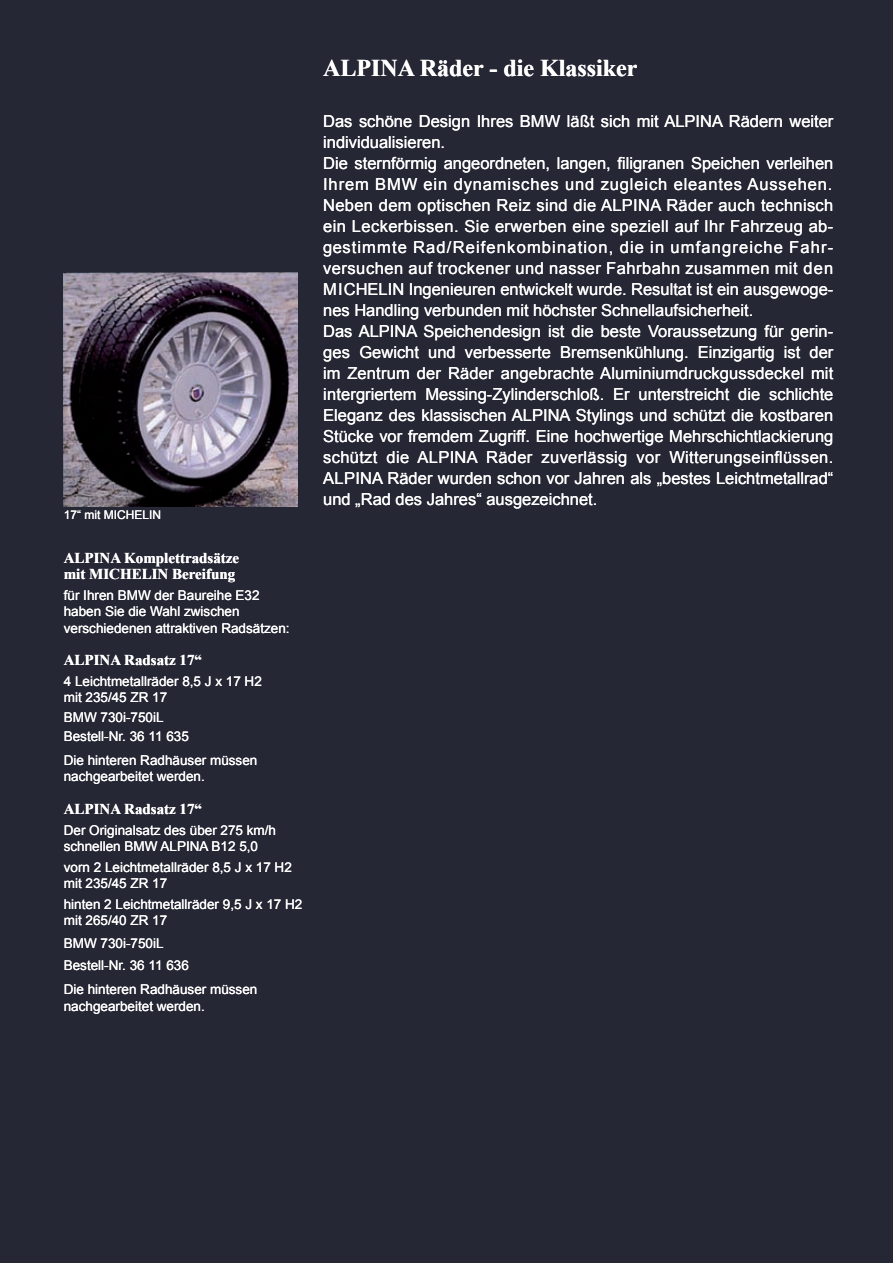
<style>
.page{position:relative;width:893px;height:1263px;background:#262734}
.page>*{position:absolute;margin:0;border:0;box-sizing:border-box;transform-origin:0 0}
.t1{font:700 24px "Times New Roman";color:#fff}
.t2{font:16.5px/21px "Arial";color:#fff}
.t3{font:700 15px/16.2px "Times New Roman";color:#fff}
.t4{font:13.5px/16.2px "Arial";color:#fff}
.t5{font:12px "Arial";color:#fff}
</style>
<div class="page">
<img style="left:64px;top:272px;width:234px;height:234px">
<p class="t5" style="left:64px;top:507px;width:99px">17“ mit MICHELIN</p>
<p class="t3" style="left:64px;top:549px;width:177px">ALPINA Komplettradsätze mit MICHELIN Bereifung</p>
<p class="t4" style="left:64px;top:587px;width:227px">für Ihren BMW der Baureihe E32 haben Sie die Wahl zwischen verschiedenen attraktiven Radsätzen:</p>
<p class="t3" style="left:64px;top:651px;width:140px">ALPINA Radsatz 17“</p>
<p class="t4" style="left:64px;top:673px;width:200px">4 Leichtmetallräder 8,5 J x 17 H2 mit 235/45 ZR 17</p>
<p class="t4" style="left:64px;top:707px;width:127px;line-height:19.5px">BMW 730i-750iL<br>Bestell-Nr. 36 11 635</p>
<p class="t4" style="left:64px;top:752px;width:195px">Die hinteren Radhäuser müssen nachgearbeitet werden.</p>
<p class="t3" style="left:64px;top:800px;width:140px">ALPINA Radsatz 17“</p>
<p class="t4" style="left:64px;top:822px;width:214px">Der Originalsatz des über 275 km/h schnellen BMW ALPINA B12 5,0</p>
<p class="t4" style="left:64px;top:859px;width:230px">vorn 2 Leichtmetallräder 8,5 J x 17 H2 mit 235/45 ZR 17</p>
<p class="t4" style="left:64px;top:896px;width:240px">hinten 2 Leichtmetallräder 9,5 J x 17 H2 mit 265/40 ZR 17</p>
<p class="t4" style="left:64px;top:932px;width:127px;line-height:22.5px">BMW 730i-750iL<br>Bestell-Nr. 36 11 636</p>
<p class="t4" style="left:64px;top:982px;width:195px">Die hinteren Radhäuser müssen nachgearbeitet werden.</p>
<p class="t3" style="left:180px;top:549px;width:6px">t</p>
<p class="t4" style="left:163px;top:620px;width:5px">t</p>
<h1 class="t1" style="left:323px;top:51px;width:316px">ALPINA Räder - die Klassiker</h1>
<p class="t2" style="left:323px;top:111px;width:512px">Das schöne Design Ihres BMW läßt sich mit ALPINA Rädern weiter individualisieren.<br>Die sternförmig angeordneten, langen, filigranen Speichen verleihen Ihrem BMW ein dynamisches und zugleich eleantes Aussehen.<br>Neben dem optischen Reiz sind die ALPINA Räder auch technisch ein Leckerbissen. Sie erwerben eine speziell auf Ihr Fahrzeug ab&shy;gestimmte Rad/Reifenkombination, die in umfangreiche Fahr&shy;versuchen auf trockener und nasser Fahrbahn zusammen mit den MICHELIN Ingenieuren entwickelt wurde. Resultat ist ein ausgewoge&shy;nes Handling verbunden mit höchster Schnellaufsicherheit.<br>Das ALPINA Speichendesign ist die beste Voraussetzung für gerin&shy;ges Gewicht und verbesserte Bremsenkühlung. Einzigartig ist der im Zentrum der Räder angebrachte Aluminiumdruckgussdeckel mit intergriertem Messing-Zylinderschloß. Er unterstreicht die schlichte Eleganz des klassischen ALPINA Stylings und schützt die kostbaren Stücke vor fremdem Zugriff. Eine hochwertige Mehrschichtlackierung schützt die ALPINA Räder zuverlässig vor Witterungseinflüssen.<br>ALPINA Räder wurden schon vor Jahren als „bestes Leichtmetallrad“ und „Rad des Jahres“ ausgezeichnet.</p>
</div>
